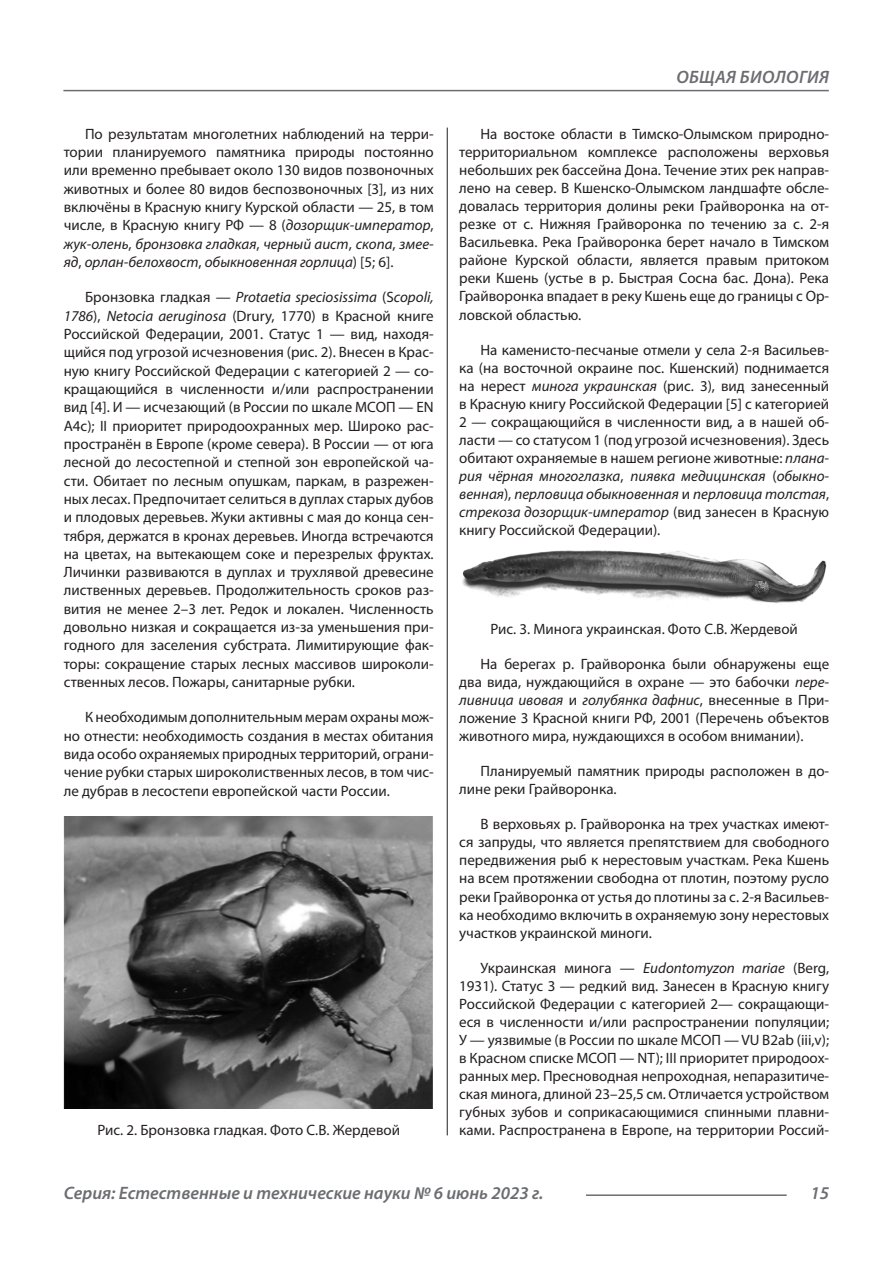
<style>
.page{position:relative;width:893px;height:1263px;background:#fff}
.page>*{position:absolute;margin:0;border:0;box-sizing:border-box;transform-origin:0 0}
.t1{font:italic 600 18px "Myriad Pro";color:#6c6d70}
.t2{font:italic 600 18px "Myriad Pro";letter-spacing:.02em;color:#6c6d70}
.Статья_текст{font:15px/18px "Myriad Pro";color:#231f20;text-align:justify}
.s1{font-style:italic}
</style>
<div class="page">
<hr style="left:447px;top:128px;width:1px;height:1007px;background:#231f20">
<hr style="left:63px;top:90px;width:766px;height:1px;background:#6c6d70">
<hr style="left:586px;top:1194px;width:201px;height:2px;background:#6c6d70">
<img style="left:64px;top:816px;width:369px;height:292px">
<img style="left:462px;top:550px;width:365px;height:54px">
<p class="Статья_текст" style="left:64px;top:124px;width:371px;text-indent:21px">По результатам многолетних наблюдений на терри&shy;тории планируемого памятника природы постоянно или временно пребывает около 130 видов позвоночных животных и более 80 видов беспозвоночных [3], из них включёны в Красную книгу Курской области — 25, в том числе, в Красную книгу РФ — 8 (<span class="s1">дозорщик-император</span>, <span class="s1">жук-олень</span>, <span class="s1">бронзовка гладкая</span>, <span class="s1">черный аист</span>, <span class="s1">скопа</span>, <span class="s1">змее&shy;яд</span>, <span class="s1">орлан-белохвост</span>, <span class="s1">обыкновенная горлица</span>) [5; 6].</p>
<p class="Статья_текст" style="left:64px;top:288px;width:371px;text-indent:21px">Бронзовка гладкая — <span class="s1">Protaetia speciosissimа</span> (S<span class="s1">copoli, 1786</span>), <span class="s1">Netocia aeruginosa</span> (Drury, 1770) в Красной книге Российской Федерации, 2001. Статус 1 — вид, находя&shy;щийся под угрозой исчезновения (рис. 2). Внесен в Крас&shy;ную книгу Российской Федерации с категорией 2 — со&shy;кращающийся в численности и/или распространении вид [4]. И — исчезающий (в России по шкале МСОП — EN А4с); II приоритет природоохранных мер. Широко рас&shy;пространён в Европе (кроме севера). В России — от юга лесной до лесостепной и степной зон европейской ча&shy;сти. Обитает по лесным опушкам, паркам, в разрежен&shy;ных лесах. Предпочитает селиться в дуплах старых дубов и плодовых деревьев. Жуки активны с мая до конца сен&shy;тября, держатся в кронах деревьев. Иногда встречаются на цветах, на вытекающем соке и перезрелых фруктах.<br>Личинки развиваются в дуплах и трухлявой древесине лиственных деревьев. Продолжительность сроков раз&shy;вития не менее 2–3 лет. Редок и локален. Численность довольно низкая и сокращается из-за уменьшения при&shy;годного для заселения субстрата. Лимитирующие фак&shy;торы: сокращение старых лесных массивов широколи&shy;ственных лесов. Пожары, санитарные рубки.</p>
<p class="Статья_текст" style="left:64px;top:708px;width:371px;text-indent:21px">К необходимым дополнительным мерам охраны мож&shy;но отнести: необходимость создания в местах обитания вида особо охраняемых природных территорий, ограни&shy;чение рубки старых широколиственных лесов, в том чис&shy;ле дубрав в лесостепи европейской части России.</p>
<p class="Статья_текст" style="left:97px;top:1121px;width:304px">Рис. 2. Бронзовка гладкая. Фото С.В. Жердевой</p>
<p class="t2" style="left:676px;top:66px;width:154px">ОБЩАЯ БИОЛОГИЯ</p>
<p class="Статья_текст" style="left:459px;top:125px;width:371px;text-indent:21px">На востоке области в Тимско-Олымском природно&shy;территориальном комплексе расположены верховья небольших рек бассейна Дона. Течение этих рек направ&shy;лено на север. В Кшенско-Олымском ландшафте обсле&shy;довалась территория долины реки Грайворонка на от&shy;резке от с. Нижняя Грайворонка по течению за с. 2-я Васильевка. Река Грайворонка берет начало в Тимском районе Курской области, является правым притоком реки Кшень (устье в р. Быстрая Сосна бас. Дона). Река Грайворонка впадает в реку Кшень еще до границы с Ор&shy;ловской областью.</p>
<p class="Статья_текст" style="left:459px;top:340px;width:371px;text-indent:21px">На каменисто-песчаные отмели у села 2-я Васильев&shy;ка (на восточной окраине пос. Кшенский) поднимается на нерест <span class="s1">минога украинская</span> (рис. 3), вид занесенный в Красную книгу Российской Федерации [5] с категорией 2 — сокращающийся в численности вид, а в нашей об&shy;ласти — со статусом 1 (под угрозой исчезновения). Здесь обитают охраняемые в нашем регионе животные: <span class="s1">плана&shy;рия чёрная многоглазка</span>, <span class="s1">пиявка медицинская</span> (<span class="s1">обыкно&shy;венная</span>), <span class="s1">перловица обыкновенная</span> и <span class="s1">перловица толстая</span>, <span class="s1">стрекоза дозорщик-император</span> (вид занесен в Красную книгу Российской Федерации).</p>
<p class="Статья_текст" style="left:490px;top:619px;width:309px">Рис. 3. Минога украинская. Фото С.В. Жердевой</p>
<p class="Статья_текст" style="left:459px;top:654px;width:371px;text-indent:21px">На берегах р. Грайворонка были обнаружены еще два вида, нуждающийся в охране — это бабочки <span class="s1">пере&shy;ливница ивовая</span> и <span class="s1">голубянка дафнис</span>, внесенные в При&shy;ложение 3 Красной книги РФ, 2001 (Перечень объектов животного мира, нуждающихся в особом внимании).</p>
<p class="Статья_текст" style="left:459px;top:762px;width:371px;text-indent:21px">Планируемый памятник природы расположен в до&shy;лине реки Грайворонка.</p>
<p class="Статья_текст" style="left:459px;top:815px;width:371px;text-indent:21px">В верховьях р. Грайворонка на трех участках имеют&shy;ся запруды, что является препятствием для свободного передвижения рыб к нерестовым участкам. Река Кшень на всем протяжении свободна от плотин, поэтому русло реки Грайворонка от устья до плотины за с. 2-я Васильев&shy;ка необходимо включить в охраняемую зону нерестовых участков украинской миноги.</p>
<p class="Статья_текст" style="left:459px;top:958px;width:371px;text-indent:21px">Украинская минога — <span class="s1">Eudontomyzon mariae</span> (Berg, 1931). Статуc 3 — редкий вид. Занесен в Красную книгу Российской Федерации с категорией 2— сокращающи&shy;еся в численности и/или распространении популяции; У — уязвимые (в России по шкале МСОП — VU B2ab (iii,v); в Красном списке МСОП — NT); III приоритет природоох&shy;ранных мер. Пресноводная непроходная, непаразитиче&shy;ская минога, длиной 23–25,5 см. Отличается устройством губных зубов и соприкасающимися спинными плавни&shy;ками. Распространена в Европе, на территории Россий-</p>
<p class="t1" style="left:64px;top:1182px;width:481px">Серия: Естественные и технические науки № 6 июнь 2023 г.</p>
<p class="t1" style="left:810px;top:1182px;width:20px">15</p>
</div>
